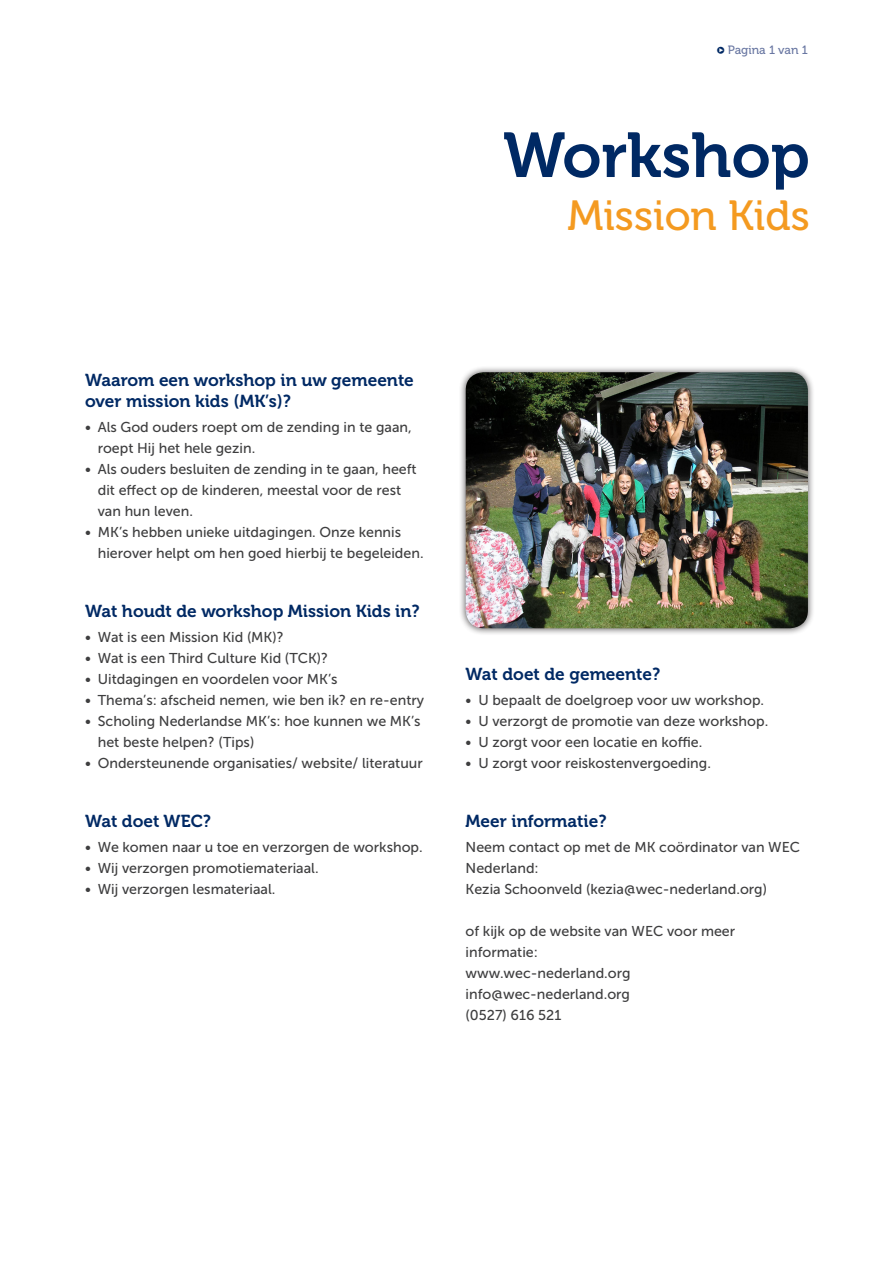
<style>
.page{position:relative;width:893px;height:1263px;background:#fff}
.page>*{position:absolute;margin:0;border:0;box-sizing:border-box;transform-origin:0 0}
.HOOFDKOP{font:63px "Museo 700";color:#002964}
.HOOFD-subkop{font:42px "Museo 500";color:#f49a20}
.kopje{font:17.25px/21px "Museo 700";color:#002964}
.plat_opsomming{font:14.25px/21px "Museo Sans 500";color:#3e3e3f}
.plat{font:14.25px/21px "Museo Sans 500";color:#3e3e3f}
.plat_opsomming-2{font:12px "Museo 500";color:#6977a2}
.s1{font-family:"Delicious";font-style:italic;color:#002964}
</style>
<div class="page">
<div style="left:459px;top:365px;width:356px;height:270px;background:#231f20;opacity:.75"></div>
<img style="left:466px;top:372px;width:342px;height:256px">
<p class="plat_opsomming-2" style="left:717px;top:43px;width:93px"><span class="s1">Δ</span> Pagina 1 van 1</p>
<p class="HOOFDKOP" style="left:503px;top:120px;width:308px">Workshop</p>
<p class="HOOFD-subkop" style="left:567px;top:193px;width:244px">Mission Kids</p>
<p class="kopje" style="left:85px;top:369px;width:330px">Waarom een workshop in uw gemeente over mission kids (MK’s)?</p>
<p class="plat_opsomming" style="left:98px;top:417px;width:315px;text-indent:-13px">• Als God ouders roept om de zending in te gaan, roept Hij het hele gezin.</p>
<p class="plat_opsomming" style="left:98px;top:459px;width:320px;text-indent:-13px">• Als ouders besluiten de zending in te gaan, heeft dit effect op de kinderen, meestal voor de rest van hun leven.</p>
<p class="plat_opsomming" style="left:98px;top:522px;width:327px;text-indent:-13px">• MK’s hebben unieke uitdagingen. Onze kennis hierover helpt om hen goed hierbij te begeleiden.</p>
<p class="kopje" style="left:85px;top:600px;width:336px">Wat houdt de workshop Mission Kids in?</p>
<p class="plat_opsomming" style="left:85px;top:627px;width:200px">• Wat is een Mission Kid (MK)?</p>
<p class="plat_opsomming" style="left:85px;top:648px;width:245px">• Wat is een Third Culture Kid (TCK)?</p>
<p class="plat_opsomming" style="left:85px;top:669px;width:254px">• Uitdagingen en voordelen voor MK’s</p>
<p class="plat_opsomming" style="left:85px;top:690px;width:341px">• Thema’s: afscheid nemen, wie ben ik? en re-entry</p>
<p class="plat_opsomming" style="left:98px;top:711px;width:324px;text-indent:-13px">• Scholing Nederlandse MK’s: hoe kunnen we MK’s het beste helpen? (Tips)</p>
<p class="plat_opsomming" style="left:85px;top:753px;width:339px">• Ondersteunende organisaties/ website/ literatuur</p>
<p class="kopje" style="left:85px;top:810px;width:128px">Wat doet WEC?</p>
<p class="plat_opsomming" style="left:85px;top:837px;width:339px">• We komen naar u toe en verzorgen de workshop.</p>
<p class="plat_opsomming" style="left:85px;top:858px;width:235px">• Wij verzorgen promotiemateriaal.</p>
<p class="plat_opsomming" style="left:85px;top:879px;width:192px">• Wij verzorgen lesmateriaal.</p>
<p class="kopje" style="left:466px;top:663px;width:196px">Wat doet de gemeente?</p>
<p class="plat_opsomming" style="left:466px;top:690px;width:300px">• U bepaalt de doelgroep voor uw workshop.</p>
<p class="plat_opsomming" style="left:466px;top:711px;width:304px">• U verzorgt de promotie van deze workshop.</p>
<p class="plat_opsomming" style="left:466px;top:732px;width:238px">• U zorgt voor een locatie en koffie.</p>
<p class="plat_opsomming" style="left:466px;top:753px;width:247px">• U zorgt voor reiskostenvergoeding.</p>
<p class="kopje" style="left:466px;top:810px;width:142px">Meer informatie?</p>
<p class="plat" style="left:466px;top:837px;width:336px">Neem contact op met de MK coördinator van WEC<br>Nederland:</p>
<p class="plat" style="left:466px;top:879px;width:303px">Kezia Schoonveld (kezia@wec-nederland.org)</p>
<p class="plat" style="left:466px;top:921px;width:271px">of kijk op de website van WEC voor meer informatie:</p>
<p class="plat" style="left:466px;top:963px;width:166px">www.wec-nederland.org</p>
<p class="plat" style="left:466px;top:984px;width:166px">info@wec-nederland.org</p>
<p class="plat" style="left:466px;top:1005px;width:97px">(0527) 616 521</p>
</div>
